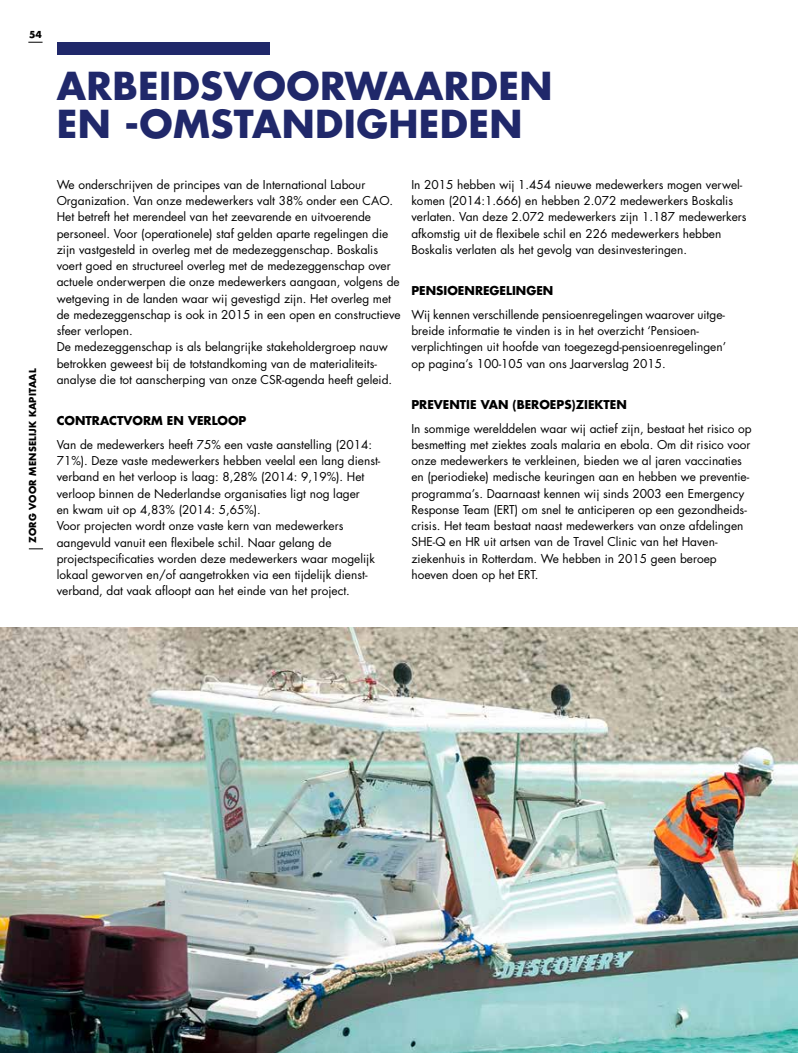
<style>
.page{position:relative;width:798px;height:1053px;background:#fff}
.page>*{position:absolute;margin:0;border:0;box-sizing:border-box;transform-origin:0 0}
.t1{font:700 37.5px/37.5px "Futura Std";letter-spacing:.01em;color:#20286a}
.t2{font:11.88px/16.2px "Futura Std";color:#000}
.t3{font:700 11.88px "Futura Std";color:#000}
.t4{font:700 9.38px "Futura Std";letter-spacing:.02em;color:#000}
</style>
<div class="page">
<svg style="left:29px;top:548px;width:14px;height:1px"></svg>
<svg style="left:28px;top:42px;width:15px;height:1px"></svg>
<img style="left:0;top:628px;width:797px;height:424px">
<div style="left:57px;top:43px;width:212px;height:12px;background:#20286a"></div>
<p class="t4" style="left:29px;top:29px;width:14px">54</p>
<h1 class="t1" style="left:57px;top:67px;width:497px">ARBEIDSVOORWAARDEN<br>EN -OMSTANDIGHEDEN</h1>
<p class="t4" style="left:26px;top:543px;width:176px;rotate:-90deg">ZORG VOOR MENSELIJK KAPITAAL</p>
<p class="t2" style="left:57px;top:176px;width:345px">We onderschrijven de principes van de International Labour Organization. Van onze medewerkers valt 38% onder een CAO.<br>Het betreft het merendeel van het zeevarende en uitvoerende personeel. Voor (operationele) staf gelden aparte regelingen die zijn vastgesteld in overleg met de medezeggenschap. Boskalis voert goed en structureel overleg met de medezeggenschap over actuele onderwerpen die onze medewerkers aangaan, volgens de wetgeving in de landen waar wij gevestigd zijn. Het overleg met de medezeggenschap is ook in 2015 in een open en constructieve sfeer verlopen.<br>De medezeggenschap is als belangrijke stakeholdergroep nauw betrokken geweest bij de totstandkoming van de materialiteits&shy;analyse die tot aanscherping van onze CSR-agenda heeft geleid.</p>
<p class="t3" style="left:57px;top:413px;width:191px">CONTRACTVORM EN VE RLOOP</p>
<p class="t2" style="left:57px;top:436px;width:325px">Van de medewerkers heeft 75% een vaste aanstelling (2014:<br>71%). Deze vaste medewerkers hebben veelal een lang dienst&shy;verband en het verloop is laag: 8,28% (2014: 9,19%). Het verloop binnen de Nederlandse organisaties ligt nog lager<br>en kwam uit op 4,83% (2014: 5,65%).<br>Voor projecten wordt onze vaste kern van medewerkers aangevuld vanuit een flexibele schil. Naar gelang de projectspecificaties worden deze medewerkers waar mogelijk lokaal geworven en/of aangetrokken via een tijdelijk dienst&shy;verband, dat vaak afloopt aan het einde van het project.</p>
<p class="t2" style="left:411px;top:176px;width:336px">In 2015 hebben wij 1.454 nieuwe medewerkers mogen verwel&shy;komen (2014:1.666) en hebben 2.072 medewerkers Boskalis verlaten. Van deze 2.072 medewerkers zijn 1.187 medewerkers afkomstig uit de flexibele schil en 226 medewerkers hebben Boskalis verlaten als het gevolg van desinvesteringen.</p>
<p class="t3" style="left:411px;top:283px;width:80px">PENSIOENREGEL</p>
<p class="t3" style="left:512px;top:283px;width:43px">INGEN</p>
<p class="t2" style="left:411px;top:306px;width:316px">Wij kennen verschillende pensioenregelingen waarover uitge-- breide informatie te vinden is in het overzicht ‘Pensioen&shy;verplichtingen uit hoofde van toegezegd-pensioenregelingen’ op pagina’s 100-105 van ons Jaarverslag 2015.</p>
<p class="t3" style="left:411px;top:396px;width:24px">PREVE</p>
<p class="t3" style="left:449px;top:396px;width:179px">NTIE VAN (BEROEPS)ZIEKTEN</p>
<p class="t2" style="left:411px;top:420px;width:341px">In sommige werelddelen waar wij actief zijn, bestaat het risico op besmetting met ziektes zoals malaria en ebola. Om dit risico voor onze medewerkers te verkleinen, bieden we al jaren vaccinaties en (periodieke) medische keuringen aan en hebben we preventie&shy;programma’s. Daarnaast kennen wij sinds 2003 een Emergency Response Team (ERT) om snel te anticiperen op een gezondheids&shy;crisis. Het team bestaat naast medewerkers van onze afdelingen SHE-Q en HR uit artsen van de Travel Clinic van het Haven&shy;ziekenhuis in Rotterdam. We hebben in 2015 geen beroep hoeven doen op het ERT.</p>
</div>
